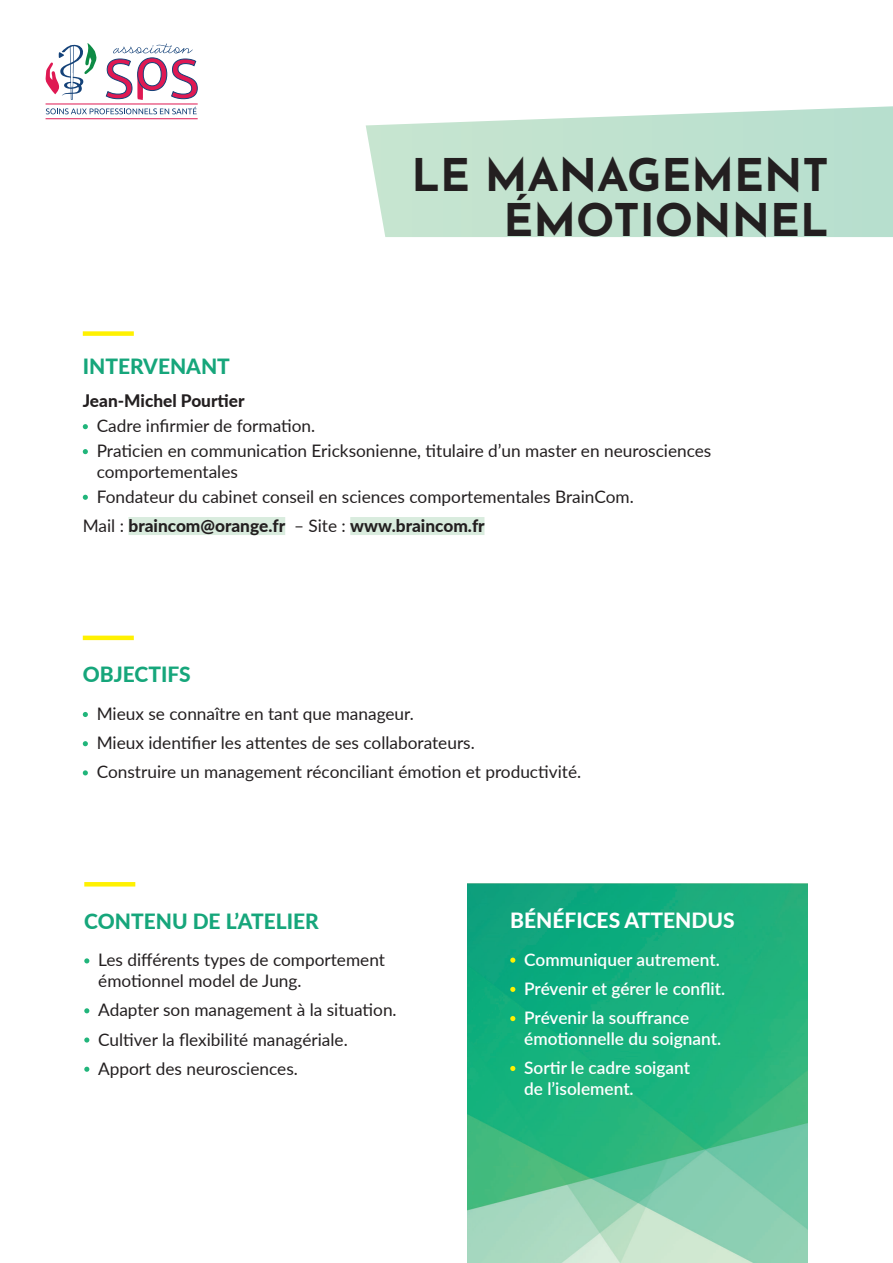
<style>
.page{position:relative;width:893px;height:1263px;background:#fff}
.page>*{position:absolute;margin:0;border:0;box-sizing:border-box;transform-origin:0 0}
.t1{font:700 45px/45px "Josefin Sans";color:#231f20;text-align:right}
.t2{font:800 21px "Lato";color:#16a67b}
.t3{font:800 21px "Lato";color:#fff}
.t4{font:17.25px/29.2px "Lato";color:#231f20}
.t5{font:600 17.25px/29.2px "Lato";color:#fff}
.t6{font:800 17.25px "Lato";color:#231f20}
.s1{font-weight:400}
</style>
<div class="page">
<hr style="left:46px;top:104px;width:152px;height:1px;background:#df1953">
<hr style="left:46px;top:118px;width:152px;height:1px;background:#df1953">
<svg style="left:106px;top:43px;width:92px;height:57px"></svg>
<svg style="left:46px;top:43px;width:51px;height:57px"></svg>
<svg style="left:46px;top:107px;width:151px;height:7px"></svg>
<img style="left:468px;top:883px;width:340px;height:380px">
<svg style="left:510px;top:957px;width:5px;height:6px"></svg>
<svg style="left:510px;top:987px;width:5px;height:5px"></svg>
<svg style="left:510px;top:1016px;width:5px;height:5px"></svg>
<svg style="left:510px;top:1066px;width:5px;height:5px"></svg>
<hr style="left:83px;top:636px;width:51px;height:4px;background:#fff101">
<svg style="left:83px;top:712px;width:5px;height:5px"></svg>
<svg style="left:83px;top:741px;width:5px;height:5px"></svg>
<svg style="left:83px;top:770px;width:5px;height:5px"></svg>
<hr style="left:84px;top:882px;width:51px;height:4px;background:#fff101">
<svg style="left:84px;top:958px;width:5px;height:5px"></svg>
<svg style="left:84px;top:1008px;width:5px;height:5px"></svg>
<svg style="left:84px;top:1037px;width:5px;height:5px"></svg>
<svg style="left:84px;top:1067px;width:5px;height:5px"></svg>
<svg style="left:366px;top:106px;width:527px;height:131px;background:#c5e4d4"></svg>
<div style="left:83px;top:331px;width:51px;height:5px;background:#fff101"></div>
<div style="left:128px;top:517px;width:157px;height:18px;background:#d9ecde"></div>
<div style="left:350px;top:517px;width:134px;height:18px;background:#d9ecde"></div>
<svg style="left:83px;top:424px;width:5px;height:5px"></svg>
<svg style="left:83px;top:449px;width:5px;height:5px"></svg>
<svg style="left:83px;top:495px;width:5px;height:5px"></svg>
<h1 class="t1" style="left:411px;top:146px;width:419px">LE MANAGEMENT<br>ÉMOTIONNEL</h1>
<p class="t2" style="left:83px;top:351px;width:149px">INTERVENANT</p>
<p class="t6" style="left:83px;top:388px;width:163px">Jean-Michel Pourtier</p>
<p class="t4" style="left:97px;top:413px;width:616px;line-height:24.9px">Cadre infirmier de formation.<br>Praticien en communication Ericksonienne, titulaire d’un master en neurosciences</p>
<p class="t4" style="left:97px;top:458px;width:539px;line-height:24.9px">comportementales<br>Fondateur du cabinet conseil en sciences comportementales BrainCom.</p>
<p class="t6" style="left:83px;top:513px;width:403px"><span class="s1">Mail :</span> braincom@orange.fr <span class="s1">– Site :</span> www.braincom.fr</p>
<p class="t2" style="left:83px;top:659px;width:109px">OBJECTIFS</p>
<p class="t4" style="left:97px;top:698px;width:486px">Mieux se connaître en tant que manageur.<br>Mieux identifier les attentes de ses collaborateurs.<br>Construire un management réconciliant émotion et productivité.</p>
<p class="t2" style="left:84px;top:905px;width:236px">CONTENU DE L’ATELIER</p>
<p class="t4" style="left:98px;top:949px;width:288px;line-height:20.7px">Les différents types de comportement émotionnel model de Jung.</p>
<p class="t4" style="left:98px;top:995px;width:300px">Adapter son management à la situation.<br>Cultiver la flexibilité managériale.<br>Apport des neurosciences.</p>
<p class="t3" style="left:510px;top:905px;width:226px">BÉNÉFICES ATTENDUS</p>
<p class="t5" style="left:524px;top:944px;width:202px">Communiquer autrement.<br>Prévenir et gérer le conflit.<br>Prévenir la souffrance</p>
<p class="t5" style="left:524px;top:1023px;width:198px">émotionnelle du soignant.<br>Sortir le cadre soigant</p>
<p class="t5" style="left:524px;top:1073px;width:111px">de l’isolement.</p>
</div>
